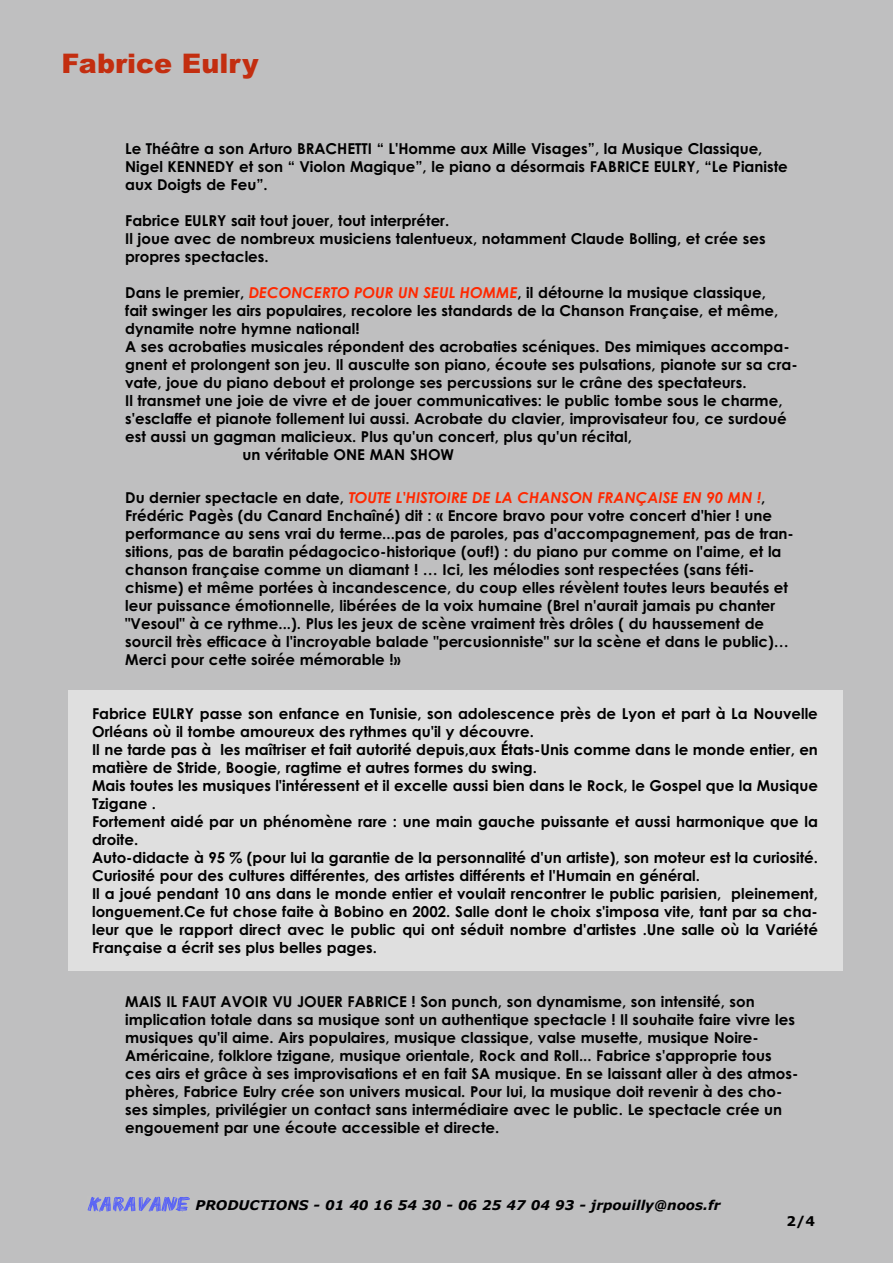
<style>
.page{position:relative;width:893px;height:1263px;background:#bfbfc0}
.page>*{position:absolute;margin:0;border:0;box-sizing:border-box;transform-origin:0 0}
.t1{font:900 27px "Arial";color:#c32e10}
.t2{font:700 15px/18px "Century Gothic";color:#000}
.t3{font:italic 700 13.5px "Verdana";color:#000001}
.t4{font:700 13.5px "Verdana";color:#000}
.s1{font-style:italic;color:#ff2800}
</style>
<div class="page">
<div style="left:92px;top:690px;width:726px;height:281px;background:#dfdfdf"></div>
<div style="left:69px;top:690px;width:23px;height:281px;background:#dfdfdf"></div>
<div style="left:818px;top:690px;width:25px;height:281px;background:#dfdfdf"></div>
<img style="left:87px;top:1197px;width:103px;height:15px">
<h1 class="t1" style="left:62px;top:49px;width:199px">Fabrice Eulry</h1>
<p class="t2" style="left:125px;top:139px;width:664px">Le Théâtre a son Arturo BRACHETTI “ L'Homme aux Mille Visages”, la Musique Classique,<br>Nigel KENNEDY et son “ Violon Magique”, le piano a désormais FABRICE EULRY, “Le Pianiste aux Doigts de Feu”.</p>
<p class="t2" style="left:125px;top:211px;width:642px">Fabrice EULRY sait tout jouer, tout interpréter.<br>Il joue avec de nombreux musiciens talentueux, notamment Claude Bolling, et crée ses propres spectacles.</p>
<p class="t2" style="left:125px;top:283px;width:642px">Dans le premier, <span class="s1">DECONCERTO POUR UN SEUL HOMME</span>, il détourne la musique classique,</p>
<p class="t2" style="left:125px;top:301px;width:655px">fait swinger les airs populaires, recolore les standards de la Chanson Française, et même,</p>
<p class="t2" style="left:125px;top:319px;width:236px">dynamite notre hymne national!</p>
<p class="t2" style="left:125px;top:337px;width:666px">A ses acrobaties musicales répondent des acrobaties scéniques. Des mimiques accompa-</p>
<p class="t2" style="left:125px;top:355px;width:674px">gnent et prolongent son jeu. Il ausculte son piano, écoute ses pulsations, pianote sur sa cra-</p>
<p class="t2" style="left:125px;top:373px;width:623px">vate, joue du piano debout et prolonge ses percussions sur le crâne des spectateurs.</p>
<p class="t2" style="left:125px;top:391px;width:659px">Il transmet une joie de vivre et de jouer communicatives: le public tombe sous le charme,</p>
<p class="t2" style="left:125px;top:409px;width:663px">s'esclaffe et pianote follement lui aussi. Acrobate du clavier, improvisateur fou, ce surdoué</p>
<p class="t2" style="left:125px;top:427px;width:508px">est aussi un gagman malicieux. Plus qu'un concert, plus qu'un récital,</p>
<p class="t2" style="left:242px;top:445px;width:213px">un véritable ONE MAN SHOW</p>
<p class="t2" style="left:125px;top:488px;width:670px">Du dernier spectacle en date, <span class="s1">TOUTE L'HISTOIRE DE LA CHANSON FRANÇAISE EN 90 MN !</span>, Frédéric Pagès (du Canard Enchaîné) dit : « Encore bravo pour votre concert d'hier ! une performance au sens vrai du terme...pas de paroles, pas d'accompagnement, pas de tran&shy;sitions, pas de baratin pédagocico-historique (ouf!) : du piano pur comme on l'aime, et la chanson française comme un diamant ! … Ici, les mélodies sont respectées (sans féti&shy;chisme) et même portées à incandescence, du coup elles révèlent toutes leurs beautés et leur puissance émotionnelle, libérées de la voix humaine (Brel n'aurait jamais pu chanter "Vesoul" à ce rythme...). Plus les jeux de scène vraiment très drôles ( du haussement de sourcil très efficace à l'incroyable balade "percusionniste" sur la scène et dans le public)… Merci pour cette soirée mémorable !»</p>
<p class="t2" style="left:92px;top:705px;width:727px">Fabrice EULRY passe son enfance en Tunisie, son adolescence près de Lyon et part à La Nouvelle Orléans où il tombe amoureux des rythmes qu'il y découvre.<br>Il ne tarde pas à les maîtriser et fait autorité depuis,aux États-Unis comme dans le monde entier, en matière de Stride, Boogie, ragtime et autres formes du swing.<br>Mais toutes les musiques l'intéressent et il excelle aussi bien dans le Rock, le Gospel que la Musique Tzigane .<br>Fortement aidé par un phénomène rare : une main gauche puissante et aussi harmonique que la droite.<br>Auto-didacte à 95 % (pour lui la garantie de la personnalité d'un artiste), son moteur est la curiosité.<br>Curiosité pour des cultures différentes, des artistes différents et l'Humain en général.<br>Il a joué pendant 10 ans dans le monde entier et voulait rencontrer le public parisien, pleinement, longuement.Ce fut chose faite à Bobino en 2002. Salle dont le choix s'imposa vite, tant par sa cha&shy;leur que le rapport direct avec le public qui ont séduit nombre d'artistes .Une salle où la Variété Française a écrit ses plus belles pages.</p>
<p class="t2" style="left:125px;top:992px;width:675px">MAIS IL FAUT AVOIR VU JOUER FABRICE ! Son punch, son dynamisme, son intensité, son implication totale dans sa musique sont un authentique spectacle ! Il souhaite faire vivre les musiques qu'il aime. Airs populaires, musique classique, valse musette, musique Noire-Américaine, folklore tzigane, musique orientale, Rock and Roll... Fabrice s'approprie tous ces airs et grâce à ses improvisations et en fait SA musique. En se laissant aller à des atmos&shy;phères, Fabrice Eulry crée son univers musical. Pour lui, la musique doit revenir à des cho&shy;ses simples, privilégier un contact sans intermédiaire avec le public. Le spectacle crée un engouement par une écoute accessible et directe.</p>
<p class="t3" style="left:195px;top:1196px;width:526px">PRODUCTIONS - 01 40 16 54 30 - 06 25 47 04 93 - jrpouilly@noos.fr</p>
<p class="t4" style="left:786px;top:1212px;width:30px">2/4</p>
</div>
